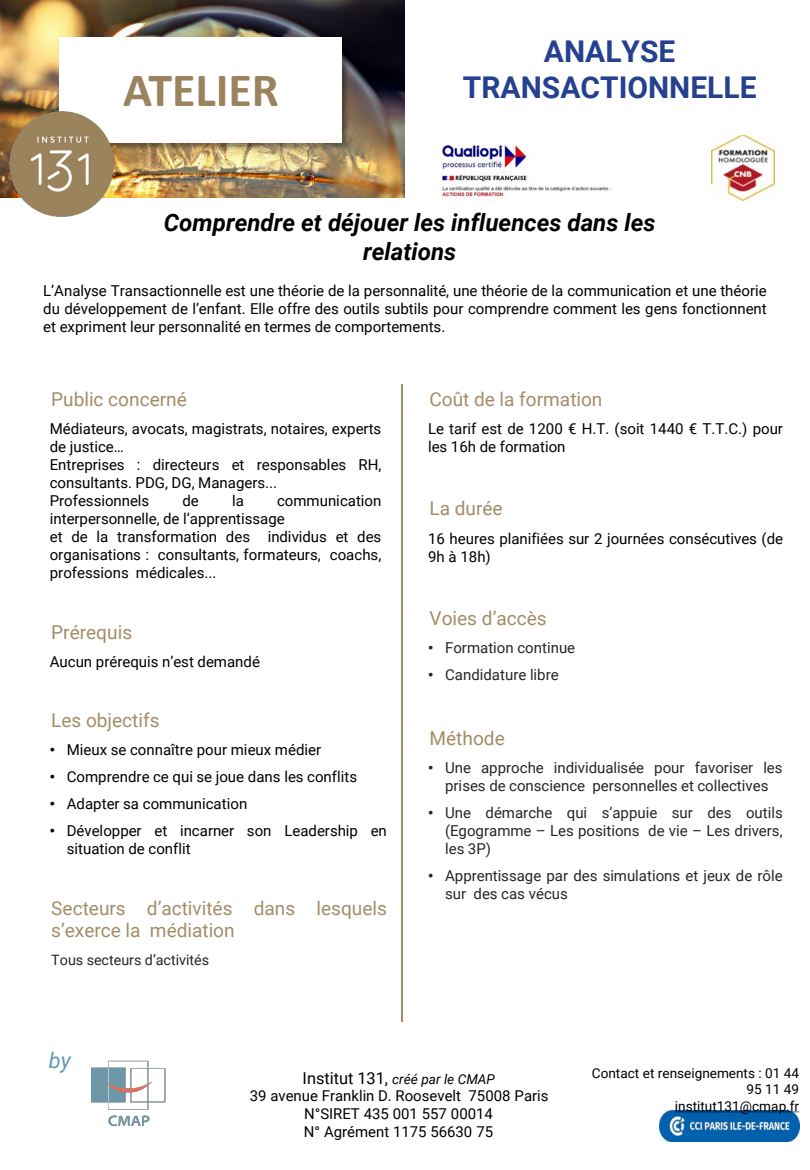
<style>
.page{position:relative;width:810px;height:1170px;background:#fff}
.page>*{position:absolute;margin:0;border:0;box-sizing:border-box;transform-origin:0 0}
.t1{font:700 48px "Calibri";color:#9b835e}
.t2{font:700 30px/36px "Roboto";color:#25408f;text-align:center}
.t3{font:italic 700 24px/28.8px "Roboto";color:#000;text-align:center}
.t4{font:italic 21.75px "Roboto";color:#6399ae}
.t5{font:19.05px/22.8px "Roboto";color:#a38d69}
.t6{font:15px/18px "Roboto";color:#000}
.t7{font:15px/18px "Roboto";color:#262626;text-align:center}
.t8{font:14.25px "Roboto";color:#262626}
.t9{font:13.65px/16.4px "Roboto";color:#000;text-align:right}
.t10{font:italic 13.65px "Roboto";color:#000}
.s1{font-family:"Arial"}
.s2{font-style:normal;font-size:16.35px}
</style>
<div class="page">
<img style="left:0;top:0;width:405px;height:197px">
<img style="left:57px;top:35px;width:294px;height:117px">
<img style="left:115px;top:143px;width:202px;height:14px">
<div style="left:60px;top:38px;width:282px;height:105px;background:#fff"></div>
<img style="left:9px;top:111px;width:106px;height:106px">
<hr style="left:401px;top:384px;width:2px;height:638px;background:#a38d69">
<img style="left:660px;top:1111px;width:140px;height:30px">
<svg style="left:675px;top:1112px;width:124px;height:1px"></svg>
<img style="left:91px;top:1060px;width:75px;height:66px">
<img style="left:442px;top:145px;width:169px;height:52px">
<img style="left:711px;top:135px;width:64px;height:66px">
<h1 class="t1" style="left:123px;top:57px;width:157px">ATELIER</h1>
<h2 class="t2" style="left:463px;top:32px;width:295px">ANALYSE<br>TRANSACTIONNELLE</h2>
<p class="t3" style="left:164px;top:207px;width:493px">Comprendre et déjouer les influences dans les relations</p>
<p class="t6" style="left:43px;top:281px;width:725px;text-align:justify">L’Analyse Transactionnelle est une théorie de la personnalité, une théorie de la communication et une théorie du développement de l’enfant. Elle offre des outils subtils pour comprendre comment les gens fonctionnent et expriment leur personnalité en termes de comportements.</p>
<p class="t5" style="left:51px;top:387px;width:137px">Public concerné</p>
<p class="t6" style="left:50px;top:419px;width:333px">Médiateurs, avocats, magistrats, notaires, experts de justice…</p>
<p class="t6" style="left:50px;top:455px;width:333px">Entreprises : directeurs et responsables RH, consultants. PDG, DG, Managers...</p>
<p class="t6" style="left:50px;top:491px;width:101px">Professionnels</p>
<p class="t6" style="left:182px;top:491px;width:18px">de</p>
<p class="t6" style="left:232px;top:491px;width:13px">la</p>
<p class="t6" style="left:50px;top:491px;width:333px;text-indent:227px">communication interpersonnelle, de l’apprentissage</p>
<p class="t6" style="left:50px;top:527px;width:333px;text-align:justify">et de la transformation des individus et des organisations : consultants, formateurs, coachs, professions médicales...</p>
<p class="t5" style="left:51px;top:620px;width:83px">Prérequis</p>
<p class="t6" style="left:50px;top:652px;width:212px">Aucun prérequis n’est demandé</p>
<p class="t5" style="left:51px;top:708px;width:110px">Les objectifs</p>
<p class="t6" style="left:50px;top:741px;width:273px"><span class="s1">•</span> Mieux se connaître pour mieux médier</p>
<p class="t6" style="left:50px;top:768px;width:309px"><span class="s1">•</span> Comprendre ce qui se joue dans les conflits</p>
<p class="t6" style="left:50px;top:795px;width:199px"><span class="s1">•</span> Adapter sa communication</p>
<p class="t6" style="left:67px;top:822px;width:322px;text-indent:-17px"><span class="s1">•</span> Développer et incarner son Leadership en situation de conflit</p>
<p class="t5" style="left:51px;top:896px;width:337px">Secteurs d’activités dans lesquels s’exerce la médiation</p>
<p class="t8" style="left:51px;top:950px;width:159px">Tous secteurs d’activités</p>
<p class="t5" style="left:429px;top:387px;width:175px">Coût de la formation</p>
<p class="t6" style="left:428px;top:419px;width:357px">Le tarif est de 1200 € H.T. (soit 1440 € T.T.C.) pour les 16h de formation</p>
<p class="t5" style="left:429px;top:497px;width:75px">La durée</p>
<p class="t6" style="left:428px;top:529px;width:357px">16 heures planifiées sur 2 journées consécutives (de<br>9h à 18h)</p>
<p class="t5" style="left:430px;top:606px;width:119px">Voies d’accès</p>
<p class="t7" style="left:428px;top:638px;width:149px"><span class="s1">•</span> Formation continue</p>
<p class="t7" style="left:428px;top:665px;width:132px"><span class="s1">•</span> Candidature libre</p>
<p class="t5" style="left:430px;top:726px;width:77px">Méthode</p>
<p class="t7" style="left:428px;top:758px;width:356px"><span class="s1">•</span> Une approche individualisée pour favoriser les prises de conscience personnelles et collectives</p>
<p class="t7" style="left:445px;top:803px;width:339px;text-align:justify;text-indent:-17px"><span class="s1">•</span> Une démarche qui s’appuie sur des outils (Egogramme – Les positions de vie – Les drivers, les 3P)</p>
<p class="t7" style="left:445px;top:866px;width:339px;text-align:left;text-indent:-17px"><span class="s1">•</span> Apprentissage par des simulations et jeux de rôle sur des cas vécus</p>
<p class="t4" style="left:49px;top:1045px;width:24px">by</p>
<p class="t10" style="left:303px;top:1069px;width:194px"><span class="s2">Institut 131,</span> créé par le CMAP</p>
<p class="t6" style="left:250px;top:1086px;width:300px">39 avenue Franklin D. Roosevelt 75008 Paris</p>
<p class="t6" style="left:304px;top:1104px;width:190px">N°SIRET 435 001 557 00014</p>
<p class="t6" style="left:304px;top:1122px;width:191px">N° Agrément 1175 56630 75</p>
<p class="t9" style="left:592px;top:1064px;width:209px">Contact et renseignements : 01 44<br>95 11 49</p>
<p class="t9" style="left:675px;top:1097px;width:126px">institut131@cmap.fr</p>
</div>
